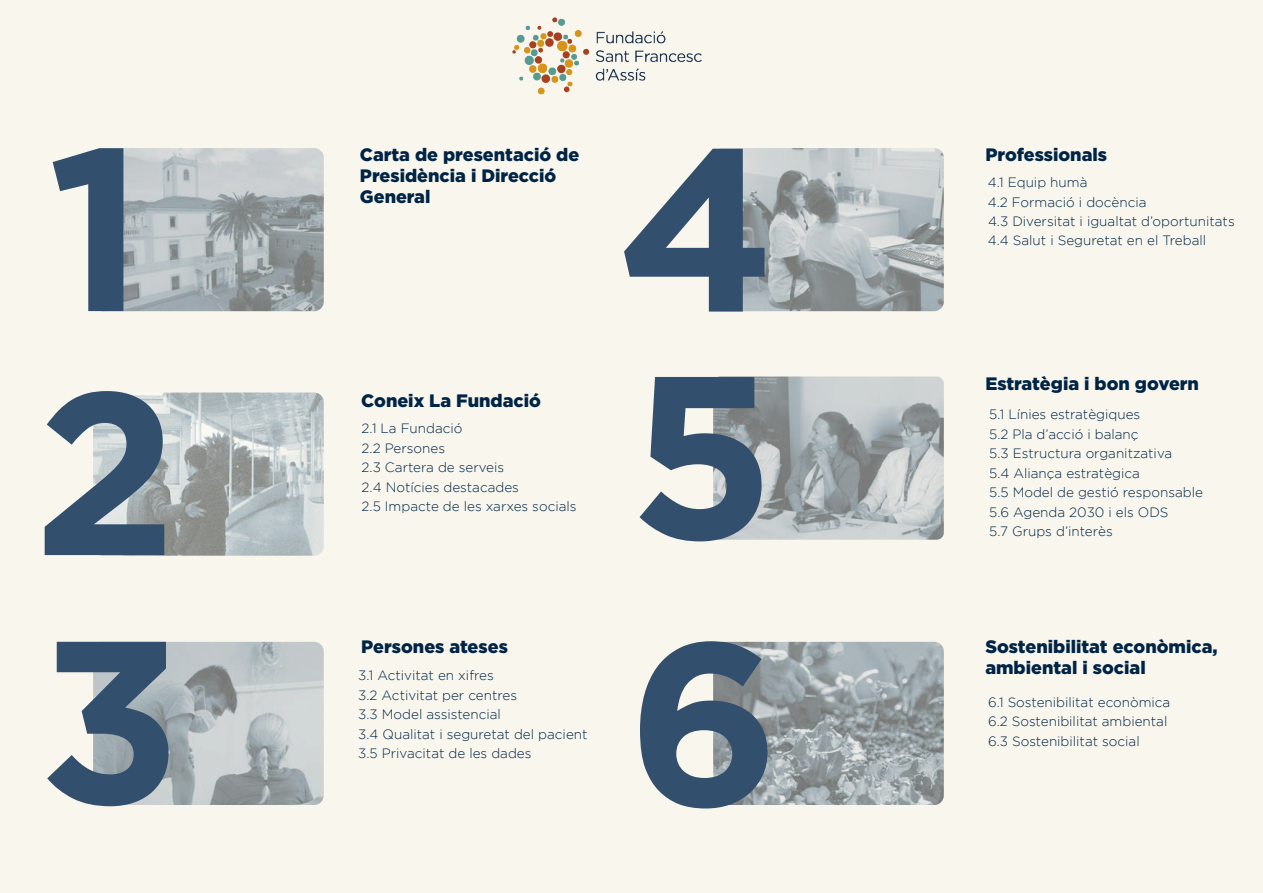
<style>
.page{position:relative;width:1263px;height:893px;background:#f8f6ed}
.page>*{position:absolute;margin:0;border:0;box-sizing:border-box;transform-origin:0 0}
.t1{font:700 231px "Gotham";color:#324f6d}
.t2{font:900 18px/21px "Gotham";color:#002445}
.t3{font:300 13.5px "Gotham";color:#002445}
</style>
<div class="page">
<img style="left:93px;top:148px;width:231px;height:163px">
<img style="left:713px;top:376px;width:231px;height:164px">
<img style="left:93px;top:642px;width:231px;height:163px">
<img style="left:713px;top:148px;width:231px;height:163px">
<img style="left:713px;top:642px;width:231px;height:163px">
<img style="left:93px;top:392px;width:231px;height:164px">
<img style="left:512px;top:17px;width:190px;height:78px">
<p class="t1" style="left:47px;top:96px;width:99px">1</p>
<p class="t2" style="left:360px;top:144px;width:221px">Carta de presentació de<br>Presidència i Direcció<br>General</p>
<p class="t1" style="left:33px;top:340px;width:145px">2</p>
<p class="t1" style="left:38px;top:588px;width:145px">3</p>
<p class="t2" style="left:361px;top:389px;width:181px">Coneix La Fundació</p>
<p class="t3" style="left:362px;top:421px;width:102px">2.1 La Fundació</p>
<p class="t3" style="left:362px;top:441px;width:85px">2.2 Persones</p>
<p class="t3" style="left:362px;top:460px;width:144px">2.3 Cartera de serveis</p>
<p class="t3" style="left:362px;top:480px;width:159px">2.4 Notícies destacades</p>
<p class="t3" style="left:362px;top:499px;width:216px">2.5 Impacte de les xarxes socials</p>
<p class="t2" style="left:361px;top:636px;width:148px">Persones ateses</p>
<p class="t3" style="left:358px;top:668px;width:137px">3.1 Activitat en xifres</p>
<p class="t3" style="left:358px;top:688px;width:160px">3.2 Activitat per centres</p>
<p class="t3" style="left:358px;top:707px;width:144px">3.3 Model assistencial</p>
<p class="t3" style="left:358px;top:727px;width:231px">3.4 Qualitat i seguretat del pacient</p>
<p class="t3" style="left:358px;top:746px;width:175px">3.5 Privacitat de les dades</p>
<p class="t1" style="left:617px;top:96px;width:161px">4</p>
<p class="t1" style="left:630px;top:323px;width:147px">5</p>
<p class="t1" style="left:627px;top:590px;width:154px">6</p>
<p class="t2" style="left:985px;top:144px;width:123px">Professionals</p>
<p class="t3" style="left:988px;top:175px;width:101px">4.1 Equip humà</p>
<p class="t3" style="left:988px;top:194px;width:160px">4.2 Formació i docència</p>
<p class="t3" style="left:988px;top:214px;width:248px">4.3 Diversitat i igualtat d’oportunitats</p>
<p class="t3" style="left:988px;top:233px;width:220px">4.4 Salut i Seguretat en el Treball</p>
<p class="t2" style="left:985px;top:372px;width:215px">Estratègia i bon govern</p>
<p class="t3" style="left:989px;top:407px;width:153px">5.1 Línies estratègiques</p>
<p class="t3" style="left:989px;top:427px;width:151px">5.2 Pla d’acció i balanç</p>
<p class="t3" style="left:989px;top:446px;width:185px">5.3 Estructura organitzativa</p>
<p class="t3" style="left:989px;top:466px;width:152px">5.4 Aliança estratègica</p>
<p class="t3" style="left:989px;top:485px;width:215px">5.5 Model de gestió responsable</p>
<p class="t3" style="left:989px;top:505px;width:181px">5.6 Agenda 2030 i els ODS</p>
<p class="t3" style="left:989px;top:524px;width:125px">5.7 Grups d’interès</p>
<p class="t2" style="left:985px;top:636px;width:234px">Sostenibilitat econòmica,</p>
<p class="t2" style="left:985px;top:657px;width:162px">ambiental i social</p>
<p class="t3" style="left:988px;top:695px;width:184px">6.1 Sostenibilitat econòmica</p>
<p class="t3" style="left:988px;top:714px;width:181px">6.2 Sostenibilitat ambiental</p>
<p class="t3" style="left:988px;top:734px;width:153px">6.3 Sostenibilitat social</p>
</div>
